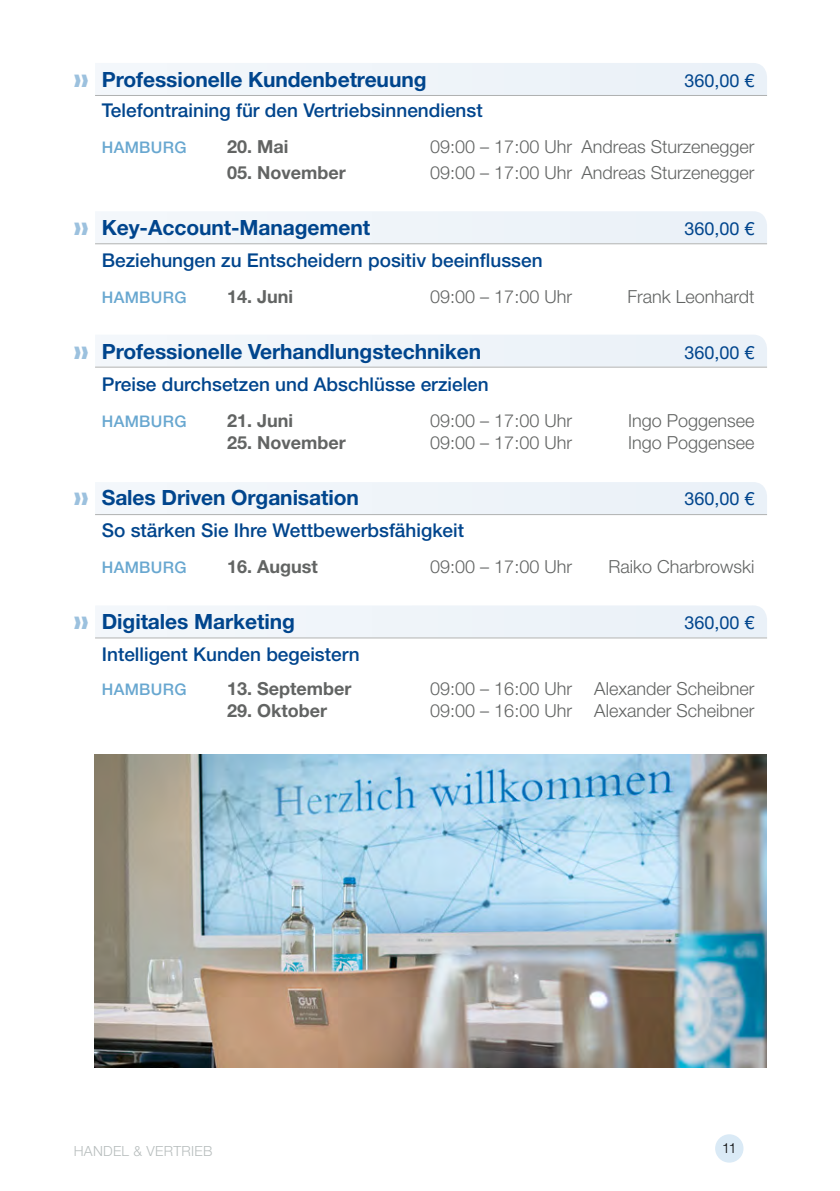
<style>
.page{position:relative;width:840px;height:1191px;background:#fff}
.page>*{position:absolute;margin:0;border:0;box-sizing:border-box;transform-origin:0 0}
.t1{font:700 21px "Helvetica Neue LT Pro";letter-spacing:-.005em;color:#00458d}
.t2{font:500 19px "Helvetica Neue LT Pro";color:#00458d}
.t3{font:300 18px "Helvetica Neue LT Pro";color:#626463}
.t4{font:700 18px "Helvetica Neue LT Pro";color:#626463}
.t5{font:18px "Helvetica Neue LT Pro";color:#00458d}
.t6{font:500 16px "Helvetica Neue LT Pro";letter-spacing:.02em;color:#68a7d0}
.t7{font:300 14px "Helvetica Neue LT Pro";letter-spacing:.02em;color:#b8bebe}
.t8{font:300 14px "Helvetica Neue LT Pro";color:#000}
.s1{color:#9cc1de}
</style>
<div class="page">
<div style="left:714px;top:1134px;width:29px;height:28px;background:#daeaf6;border-radius:50%"></div>
<div style="left:95px;top:63px;width:671px;height:32px;background:#eff4f9"></div>
<hr style="left:95px;top:95px;width:671px;height:1px;background:#afb1b1">
<div style="left:95px;top:211px;width:671px;height:32px;background:#eff4f9"></div>
<hr style="left:95px;top:243px;width:671px;height:1px;background:#afb1b1">
<div style="left:95px;top:335px;width:671px;height:32px;background:#eef4f9"></div>
<hr style="left:95px;top:367px;width:671px;height:1px;background:#afb1b1">
<div style="left:95px;top:482px;width:671px;height:32px;background:#eff4f9"></div>
<hr style="left:95px;top:514px;width:671px;height:1px;background:#afb1b1">
<div style="left:95px;top:605px;width:671px;height:32px;background:#eff4f9"></div>
<hr style="left:95px;top:637px;width:671px;height:1px;background:#afb1b1">
<img style="left:94px;top:754px;width:671px;height:314px">
<p class="t1" style="left:74px;top:66px;width:354px"><span class="s1">❱❱</span> Professionelle Kundenbetreuung</p>
<p class="t5" style="left:684px;top:69px;width:72px">360,00 €</p>
<p class="t2" style="left:102px;top:98px;width:382px">Telefontraining für den Vertriebsinnendienst</p>
<p class="t6" style="left:102px;top:137px;width:86px">HAMBURG</p>
<p class="t4" style="left:227px;top:135px;width:63px">20. Mai</p>
<p class="t3" style="left:430px;top:135px;width:326px">09:00 – 17:00 Uhr Andreas Sturzenegger</p>
<p class="t4" style="left:227px;top:161px;width:120px">05. November</p>
<p class="t3" style="left:430px;top:161px;width:326px">09:00 – 17:00 Uhr Andreas Sturzenegger</p>
<p class="t1" style="left:74px;top:214px;width:298px"><span class="s1">❱❱</span> Key-Account-Management</p>
<p class="t5" style="left:684px;top:217px;width:72px">360,00 €</p>
<p class="t2" style="left:102px;top:248px;width:442px">Beziehungen zu Entscheidern positiv beeinflussen</p>
<p class="t6" style="left:102px;top:287px;width:86px">HAMBURG</p>
<p class="t4" style="left:227px;top:285px;width:68px">14. Juni</p>
<p class="t3" style="left:430px;top:285px;width:143px">09:00 – 17:00 Uhr</p>
<p class="t3" style="left:627px;top:285px;width:129px">Frank Leonhardt</p>
<p class="t1" style="left:74px;top:338px;width:408px"><span class="s1">❱❱</span> Professionelle Verhandlungstechniken</p>
<p class="t5" style="left:684px;top:341px;width:72px">360,00 €</p>
<p class="t2" style="left:102px;top:372px;width:388px">Preise durchsetzen und Abschlüsse erzielen</p>
<p class="t6" style="left:102px;top:411px;width:86px">HAMBURG</p>
<p class="t4" style="left:227px;top:409px;width:68px">21. Juni</p>
<p class="t3" style="left:430px;top:409px;width:143px">09:00 – 17:00 Uhr</p>
<p class="t3" style="left:627px;top:409px;width:128px">Ingo Poggensee</p>
<p class="t4" style="left:227px;top:431px;width:120px">25. November</p>
<p class="t3" style="left:430px;top:431px;width:143px">09:00 – 17:00 Uhr</p>
<p class="t3" style="left:627px;top:431px;width:128px">Ingo Poggensee</p>
<p class="t1" style="left:74px;top:484px;width:286px"><span class="s1">❱❱</span> Sales Driven Organisation</p>
<p class="t5" style="left:684px;top:487px;width:72px">360,00 €</p>
<p class="t2" style="left:102px;top:518px;width:363px">So stärken Sie Ihre Wettbewerbsfähigkeit</p>
<p class="t6" style="left:102px;top:557px;width:86px">HAMBURG</p>
<p class="t4" style="left:227px;top:555px;width:92px">16. August</p>
<p class="t3" style="left:430px;top:555px;width:143px">09:00 – 17:00 Uhr</p>
<p class="t3" style="left:608px;top:555px;width:148px">Raiko Charbrowski</p>
<p class="t1" style="left:74px;top:608px;width:222px"><span class="s1">❱❱</span> Digitales Marketing</p>
<p class="t5" style="left:684px;top:611px;width:72px">360,00 €</p>
<p class="t2" style="left:102px;top:642px;width:259px">Intelligent Kunden begeistern</p>
<p class="t6" style="left:102px;top:679px;width:86px">HAMBURG</p>
<p class="t4" style="left:227px;top:677px;width:126px">13. September</p>
<p class="t3" style="left:430px;top:677px;width:325px">09:00 – 16:00 Uhr Alexander Scheibner</p>
<p class="t4" style="left:227px;top:699px;width:102px">29. Oktober</p>
<p class="t3" style="left:430px;top:699px;width:325px">09:00 – 16:00 Uhr Alexander Scheibner</p>
<p class="t7" style="left:74px;top:1142px;width:140px">HANDEL &amp; VERTRIEB</p>
<p class="t8" style="left:721px;top:1139px;width:16px">11</p>
</div>
